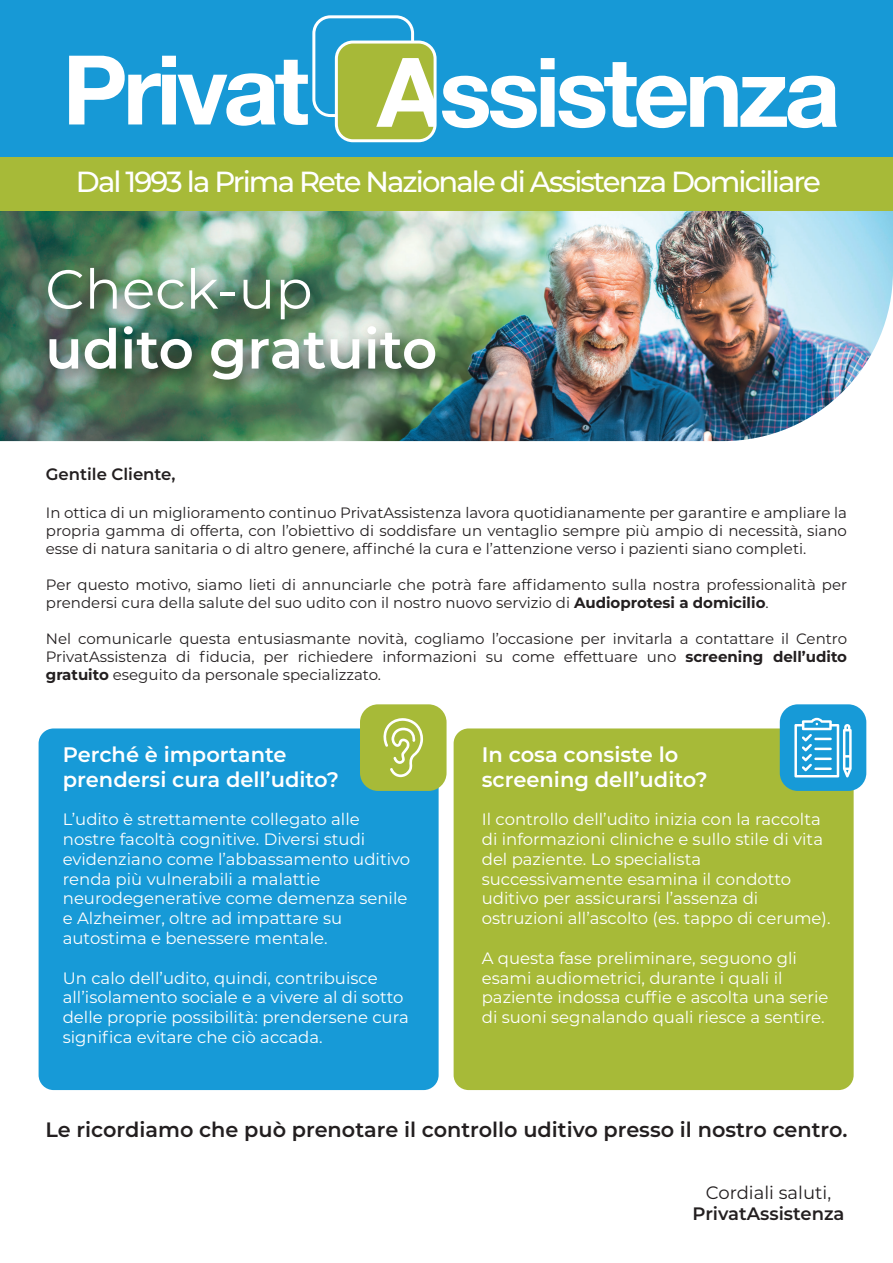
<style>
.page{position:relative;width:893px;height:1263px;background:#fff}
.page>*{position:absolute;margin:0;border:0;box-sizing:border-box;transform-origin:0 0}
.t1{font:600 54.9px "Montserrat";color:#fff}
.t2{font:54.9px "Montserrat";color:#fff}
.t3{font:500 29.1px "Montserrat";letter-spacing:-.065em;color:#fff}
.t4{font:600 21px/25.2px "Montserrat";color:#fff}
.t5{font:600 20.85px "Montserrat";color:#231f20}
.t6{font:600 18px "Montserrat";color:#231f20}
.t7{font:18px "Montserrat";color:#231f20}
.t8{font:16.5px/19.8px "Montserrat";color:#fff}
.t9{font:600 16.5px "Montserrat";color:#231f20}
.t10{font:15px/18px "Montserrat";color:#231f20;text-align:justify}
.s1{font-weight:100}
</style>
<div class="page">
<div style="left:39px;top:728px;width:400px;height:362px;background:#179ad7;border-radius:15px"></div>
<div style="left:454px;top:728px;width:400px;height:362px;background:#a7ba38;border-radius:15px"></div>
<img style="left:0;top:210px;width:893px;height:231px">
<img style="left:27px;top:248px;width:437px;height:166px">
<div style="left:360px;top:704px;width:87px;height:87px;background:#a7ba38;border-radius:18px"></div>
<div style="left:780px;top:704px;width:86px;height:87px;background:#179ad7;border-radius:18px"></div>
<svg style="left:383px;top:718px;width:40px;height:59px"></svg>
<svg style="left:794px;top:718px;width:58px;height:59px"></svg>
<div style="left:0;top:0;width:893px;height:164px;background:#1799d6"></div>
<div style="left:0;top:157px;width:893px;height:53px;background:#a7ba38"></div>
<div style="left:312px;top:15px;width:102px;height:102px;background:#1899d6;border:3px solid #fff;border-radius:17px"></div>
<svg style="left:333px;top:39px;width:504px;height:104px"></svg>
<svg style="left:69px;top:56px;width:239px;height:70px"></svg>
<h2 class="t3" style="left:76px;top:162px;width:746px">Dal 1993 la Prima Rete Nazionale di Assistenza Domiciliare</h2>
<h1 class="t2" style="left:45px;top:251px;width:269px">Check-up</h1>
<h1 class="t1" style="left:45px;top:310px;width:394px">udito gratuito</h1>
<p class="t9" style="left:46px;top:462px;width:131px">Gentile Cliente,</p>
<p class="t10" style="left:46px;top:503px;width:803px">In ottica di un miglioramento continuo PrivatAssistenza lavora quotidianamente per garantire e ampliare la propria gamma di offerta, con l’obiettivo di soddisfare un ventaglio sempre più ampio di necessità, siano esse di natura sanitaria o di altro genere, affinché la cura e l’attenzione verso i pazienti siano completi.</p>
<p class="t10" style="left:46px;top:575px;width:803px">Per questo motivo, siamo lieti di annunciarle che potrà fare affidamento sulla nostra professionalità per prendersi cura della salute del suo udito con il nostro nuovo servizio di <span class="s1">Audioprotesi a domicilio</span>.</p>
<p class="t10" style="left:46px;top:629px;width:803px">Nel comunicarle questa entusiasmante novità, cogliamo l’occasione per invitarla a contattare il Centro PrivatAssistenza di fiducia, per richiedere informazioni su come effettuare uno <span class="s1">screening dell’udito gratuito</span> eseguito da personale specializzato.</p>
<p class="t4" style="left:63px;top:741px;width:278px">Perché è importante prendersi cura dell’udito?</p>
<p class="t8" style="left:63px;top:809px;width:349px">L’udito è strettamente collegato alle nostre facoltà cognitive. Diversi studi evidenziano come l’abbassamento uditivo renda più vulnerabili a malattie neurodegenerative come demenza senile e Alzheimer, oltre ad impattare su autostima e benessere mentale.</p>
<p class="t8" style="left:63px;top:967px;width:348px">Un calo dell’udito, quindi, contribuisce all’isolamento sociale e a vivere al di sotto delle proprie possibilità: prendersene cura significa evitare che ciò accada.</p>
<p class="t4" style="left:482px;top:741px;width:227px">In cosa consiste lo screening dell’udito?</p>
<p class="t8" style="left:482px;top:809px;width:350px">Il controllo dell’udito inizia con la raccolta di informazioni cliniche e sullo stile di vita del paziente. Lo specialista successivamente esamina il condotto uditivo per assicurarsi l’assenza di ostruzioni all’ascolto (es. tappo di cerume).</p>
<p class="t8" style="left:482px;top:947px;width:348px">A questa fase preliminare, seguono gli esami audiometrici, durante i quali il paziente indossa cuffie e ascolta una serie di suoni segnalando quali riesce a sentire.</p>
<p class="t5" style="left:46px;top:1115px;width:803px">Le ricordiamo che può prenotare il controllo uditivo presso il nostro centro.</p>
<p class="t7" style="left:706px;top:1180px;width:127px">Cordiali saluti,</p>
<p class="t6" style="left:693px;top:1201px;width:153px">PrivatAssistenza</p>
</div>
